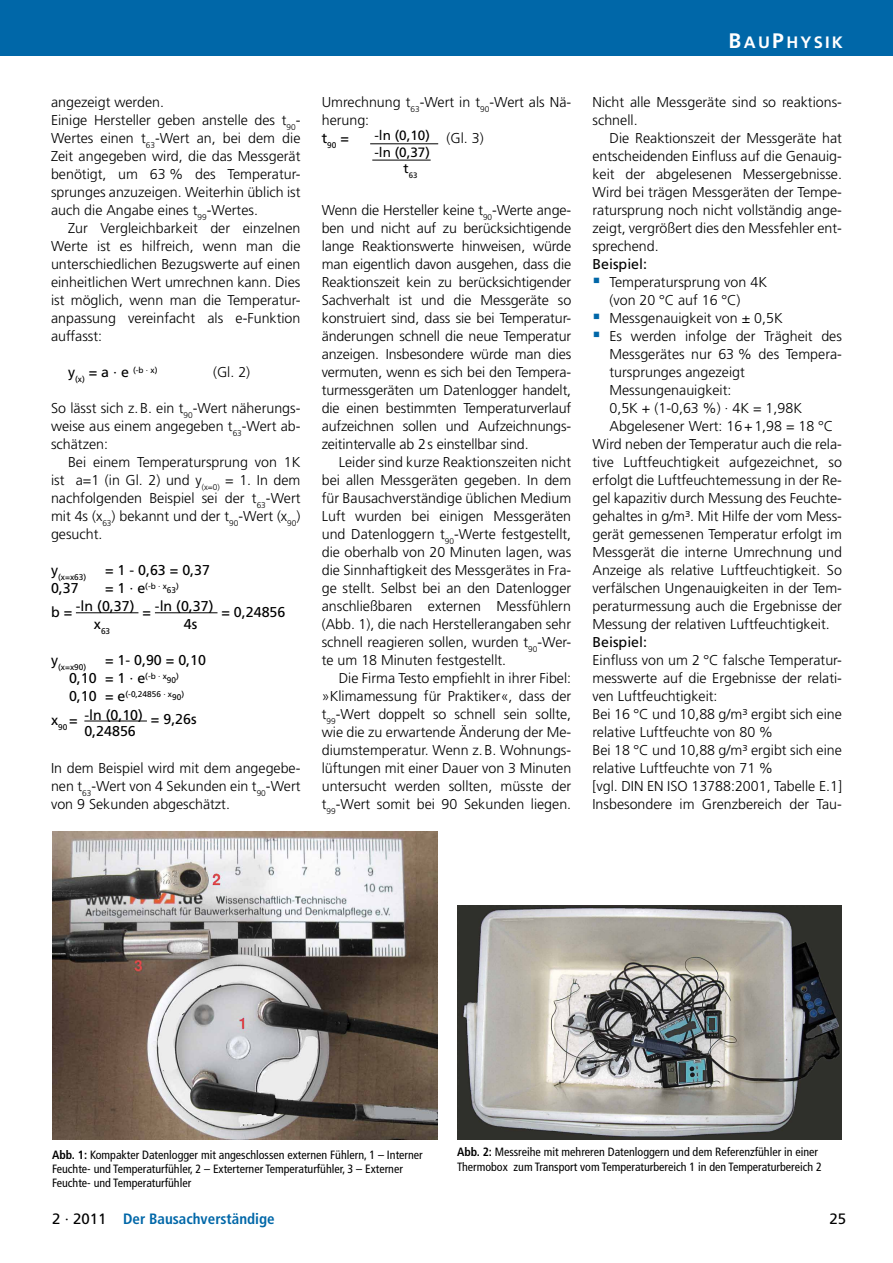
<style>
.page{position:relative;width:893px;height:1263px;background:#fff}
.page>*{position:absolute;margin:0;border:0;box-sizing:border-box;transform-origin:0 0}
.t1{font:700 16.5px "Frutiger LT Std";letter-spacing:.13em;color:#fff}
.t2{font:700 condensed 15px "Frutiger LT Std";color:#0067a8}
.t3{font:15px "Frutiger LT Std";color:#000}
._08_Absatz_o__Einzug{font:300 14.25px/18px "Frutiger LT Std";color:#000;text-align:justify}
._08_Absatz_m__Einzug{font:300 14.25px/18px "Frutiger LT Std";color:#000;text-align:justify}
._09_Aufzählung_mit_K{font:300 14.25px/18px "Frutiger LT Std";color:#000;text-align:justify}
._08_Absatz_o__Einzug-2{font:14.25px "Frutiger LT Std";color:#000}
._08_beitrag_copy{font:13.5px "Frutiger LT Std";color:#000}
._10_Bildtext_linksbü{font:condensed 12px/14.4px "Frutiger LT Std";color:#000}
._08_Absatz_o__Einzug-3{font:8.25px "Frutiger LT Std";color:#000}
._08_Absatz_m__Einzug-2{font:8.25px "Frutiger LT Std";color:#000}
._08_beitrag_copy-2{font:7.8px "Frutiger LT Std";color:#000}
.s1{font-size:14.25px}
.s2{font-size:21px}
.s3{font-weight:700}
.s4{font-weight:400;font-stretch:normal;color:#000}
</style>
<div class="page">
<div style="left:0;top:0;width:893px;height:55px;background:#0067a8"></div>
<img style="left:52px;top:831px;width:385px;height:309px">
<img style="left:457px;top:905px;width:385px;height:235px">
<hr style="left:76px;top:612px;width:62px;height:1px;background:#000">
<hr style="left:155px;top:612px;width:62px;height:1px;background:#000">
<hr style="left:84px;top:721px;width:63px;height:1px;background:#000">
<hr style="left:370px;top:143px;width:68px;height:1px;background:#000">
<hr style="left:372px;top:160px;width:59px;height:1px;background:#000">
<p class="_08_Absatz_o__Einzug" style="left:51px;top:94px;width:114px">angezeigt werden.</p>
<p class="_08_Absatz_o__Einzug" style="left:51px;top:112px;width:251px">Einige Hersteller geben anstelle des t<sub>90</sub>- Wertes einen t<sub>63</sub>-Wert an, bei dem die Zeit angegeben wird, die das Messgerät benötigt, um 63 % des Temperatur&shy;sprunges anzuzeigen. Weiterhin üblich ist auch die Angabe eines t<sub>99</sub>-Wertes.</p>
<p class="_08_Absatz_m__Einzug" style="left:51px;top:220px;width:251px;text-indent:17px">Zur Vergleichbarkeit der einzelnen Werte ist es hilfreich, wenn man die unterschiedlichen Bezugswerte auf einen einheitlichen Wert umrechnen kann. Dies ist möglich, wenn man die Temperatur&shy;anpassung vereinfacht als e-Funktion auffasst:</p>
<p class="_08_Absatz_m__Einzug-2" style="left:68px;top:365px;width:91px"><span class="s1">y</span>(x) <span class="s1">= a · e</span> (-b · x)</p>
<p class="_08_Absatz_m__Einzug" style="left:213px;top:364px;width:39px">(Gl. 2)</p>
<p class="_08_Absatz_o__Einzug" style="left:51px;top:400px;width:251px">So lässt sich z.B. ein t<sub>90</sub>-Wert näherungs&shy;weise aus einem angegeben t<sub>63</sub>-Wert ab&shy;schätzen:</p>
<p class="_08_Absatz_m__Einzug" style="left:51px;top:454px;width:251px;text-indent:17px">Bei einem Temperatursprung von 1K ist a=1 (in Gl. 2) und y<sub>(x=0)</sub> = 1. In dem nachfolgenden Beispiel sei der t<sub>63</sub>-Wert mit 4s (x<sub>63</sub>) bekannt und der t<sub>90</sub>-Wert (x<sub>90</sub>) gesucht.</p>
<p class="_08_Absatz_o__Einzug-3" style="left:51px;top:572px;width:37px"><sup>y</sup>(x=x63)</p>
<p class="_08_Absatz_o__Einzug-2" style="left:105px;top:562px;width:107px">= 1 - 0,63 = 0,37</p>
<p class="_08_Absatz_o__Einzug-2" style="left:51px;top:580px;width:29px">0,37</p>
<p class="_08_Absatz_o__Einzug-3" style="left:105px;top:581px;width:63px"><span class="s1">= 1 · e</span>(-b · x</p>
<p class="_08_Absatz_o__Einzug-3" style="left:167px;top:585px;width:11px">63</p>
<p class="_08_Absatz_o__Einzug-3" style="left:176px;top:581px;width:4px">)</p>
<p class="_08_Absatz_o__Einzug-2" style="left:76px;top:598px;width:211px">-ln (0,37) = -ln (0,37) = 0,24856</p>
<p class="_08_Absatz_o__Einzug-3" style="left:94px;top:626px;width:18px"><sup>x</sup>63</p>
<p class="_08_Absatz_o__Einzug-2" style="left:184px;top:616px;width:15px">4s</p>
<p class="_08_Absatz_o__Einzug-2" style="left:51px;top:604px;width:23px">b =</p>
<p class="_08_Absatz_o__Einzug-3" style="left:51px;top:662px;width:37px"><sup>y</sup>(x=x90)</p>
<p class="_08_Absatz_o__Einzug-2" style="left:105px;top:652px;width:103px">= 1- 0,90 = 0,10</p>
<p class="_08_Absatz_o__Einzug-2" style="left:69px;top:670px;width:99px">0,10 = 1 · e<sup>(-b</sup> <sup>·</sup> <sup>x</sup></p>
<p class="_08_Absatz_o__Einzug-3" style="left:167px;top:675px;width:11px">90</p>
<p class="_08_Absatz_o__Einzug-3" style="left:176px;top:671px;width:4px">)</p>
<p class="_08_Absatz_o__Einzug-3" style="left:69px;top:689px;width:117px"><span class="s1">0,10 = e</span>(-0,24856 · x90)</p>
<p class="_08_Absatz_o__Einzug-2" style="left:51px;top:712px;width:28px">x<sub>90</sub> =</p>
<p class="_08_Absatz_o__Einzug" style="left:51px;top:760px;width:251px">In dem Beispiel wird mit dem angegebe&shy;nen t<sub>63</sub>-Wert von 4 Sekunden ein t<sub>90</sub>-Wert von 9 Sekunden abgeschätzt.</p>
<p class="_08_Absatz_o__Einzug-2" style="left:84px;top:706px;width:114px">-ln (0,10) = 9,26s</p>
<p class="_08_Absatz_o__Einzug-2" style="left:84px;top:723px;width:53px">0,24856</p>
<p class="_08_Absatz_o__Einzug" style="left:322px;top:94px;width:251px">Umrechnung t<sub>63</sub>-Wert in t<sub>90</sub>-Wert als Nä&shy;herung:</p>
<p class="_08_Absatz_o__Einzug-2" style="left:322px;top:130px;width:29px">t<sub>90</sub> =</p>
<p class="_08_Absatz_o__Einzug" style="left:446px;top:130px;width:39px">(Gl. 3)</p>
<p class="_08_beitrag_copy" style="left:374px;top:128px;width:57px">-ln (0,10)</p>
<p class="_08_beitrag_copy" style="left:374px;top:144px;width:57px">-ln (0,37)</p>
<p class="_08_beitrag_copy-2" style="left:403px;top:171px;width:16px"><sup>t</sup>63</p>
<p class="_08_Absatz_o__Einzug" style="left:322px;top:202px;width:251px">Wenn die Hersteller keine t<sub>90</sub>-Werte ange&shy;ben und nicht auf zu berücksichtigende lange Reaktionswerte hinweisen, würde man eigentlich davon ausgehen, dass die Reaktionszeit kein zu berücksichtigender Sachverhalt ist und die Messgeräte so konstruiert sind, dass sie bei Temperatur&shy;änderungen schnell die neue Temperatur anzeigen. Insbesondere würde man dies vermuten, wenn es sich bei den Tempera&shy;turmessgeräten um Datenlogger handelt, die einen bestimmten Temperaturverlauf aufzeichnen sollen und Aufzeichnungs&shy;zeitintervalle ab 2s einstellbar sind.</p>
<p class="_08_Absatz_m__Einzug" style="left:322px;top:454px;width:251px;text-indent:17px">Leider sind kurze Reaktionszeiten nicht bei allen Messgeräten gegeben. In dem für Bausachverständige üblichen Medium Luft wurden bei einigen Messgeräten und Datenloggern t<sub>90</sub>-Werte festgestellt, die oberhalb von 20 Minuten lagen, was die Sinnhaftigkeit des Messgerätes in Fra&shy;ge stellt. Selbst bei an den Datenlogger anschließbaren externen Messfühlern (Abb. 1), die nach Herstellerangaben sehr schnell reagieren sollen, wurden t<sub>90</sub>-Wer&shy;te um 18 Minuten festgestellt.</p>
<p class="_08_Absatz_m__Einzug" style="left:322px;top:670px;width:251px;text-indent:17px">Die Firma Testo empfiehlt in ihrer Fibel: »Klimamessung für Praktiker«, dass der t<sub>99</sub>-Wert doppelt so schnell sein sollte, wie die zu erwartende Änderung der Me&shy;diumstemperatur. Wenn z.B. Wohnungs&shy;lüftungen mit einer Dauer von 3 Minuten untersucht werden sollten, müsste der t<sub>99</sub>-Wert somit bei 90 Sekunden liegen.</p>
<p class="t1" style="left:728px;top:33px;width:116px"><span class="s2">B</span>AU<span class="s2">P</span>HYSIK</p>
<p class="_08_Absatz_m__Einzug" style="left:592px;top:94px;width:251px">Nicht alle Messgeräte sind so reaktions&shy;schnell.</p>
<p class="_08_Absatz_m__Einzug" style="left:592px;top:130px;width:251px;text-indent:17px">Die Reaktionszeit der Messgeräte hat entscheidenden Einfluss auf die Genauig&shy;keit der abgelesenen Messergebnisse.<br>Wird bei trägen Messgeräten der Tempe&shy;ratursprung noch nicht vollständig ange&shy;zeigt, vergrößert dies den Messfehler ent&shy;sprechend.</p>
<p class="_08_Absatz_o__Einzug-2" style="left:592px;top:256px;width:56px">Beispiel:</p>
<p class="_09_Aufzählung_mit_K" style="left:609px;top:274px;width:159px">Temperatursprung von 4K</p>
<p class="_08_Absatz_m__Einzug" style="left:609px;top:292px;width:133px">(von 20 °C auf 16 °C)</p>
<p class="_09_Aufzählung_mit_K" style="left:609px;top:310px;width:175px">Messgenauigkeit von ± 0,5K</p>
<p class="_09_Aufzählung_mit_K" style="left:609px;top:328px;width:234px">Es werden infolge der Trägheit des Messgerätes nur 63 % des Tempera&shy;tursprunges angezeigt</p>
<p class="_08_Absatz_m__Einzug" style="left:609px;top:382px;width:123px">Messungenauigkeit:</p>
<p class="_08_Absatz_m__Einzug" style="left:609px;top:400px;width:194px">0,5K + (1-0,63 %) · 4K = 1,98K</p>
<p class="_08_Absatz_m__Einzug" style="left:609px;top:418px;width:225px">Abgelesener Wert: 16+1,98 = 18 °C</p>
<p class="_08_Absatz_o__Einzug" style="left:592px;top:436px;width:251px">Wird neben der Temperatur auch die rela&shy;tive Luftfeuchtigkeit aufgezeichnet, so erfolgt die Luftfeuchtemessung in der Re&shy;gel kapazitiv durch Messung des Feuchte&shy;gehaltes in g/m³. Mit Hilfe der vom Mess&shy;gerät gemessenen Temperatur erfolgt im Messgerät die interne Umrechnung und Anzeige als relative Luftfeuchtigkeit. So verfälschen Ungenauigkeiten in der Tem&shy;peraturmessung auch die Ergebnisse der Messung der relativen Luftfeuchtigkeit.</p>
<p class="_08_Absatz_o__Einzug-2" style="left:592px;top:634px;width:56px">Beispiel:</p>
<p class="_08_Absatz_o__Einzug" style="left:592px;top:652px;width:251px">Einfluss von um 2 °C falsche Temperatur&shy;messwerte auf die Ergebnisse der relati&shy;ven Luftfeuchtigkeit:</p>
<p class="_08_Absatz_o__Einzug" style="left:592px;top:706px;width:251px">Bei 16 °C und 10,88 g/m³ ergibt sich eine relative Luftfeuchte von 80 %</p>
<p class="_08_Absatz_o__Einzug" style="left:592px;top:742px;width:251px">Bei 18 °C und 10,88 g/m³ ergibt sich eine relative Luftfeuchte von 71 %</p>
<p class="_08_Absatz_o__Einzug" style="left:592px;top:778px;width:251px">[vgl. DIN EN ISO 13788:2001, Tabelle E.1]</p>
<p class="_08_Absatz_o__Einzug" style="left:592px;top:796px;width:251px">Insbesondere im Grenzbereich der Tau-</p>
<p class="_10_Bildtext_linksbü" style="left:52px;top:1147px;width:372px"><span class="s3">Abb. 1:</span> Kompakter Datenlogger mit angeschlossen externen Fühlern, 1 – Interner<br>Feuchte- und Temperaturfühler, 2 – Exterterner Temperaturfühler, 3 – Externer<br>Feuchte- und Temperaturfühler</p>
<p class="_10_Bildtext_linksbü" style="left:457px;top:1145px;width:366px"><span class="s3">Abb. 2:</span> Messreihe mit mehreren Datenloggern und dem Referenzfühler in einer<br>Thermobox zum Transport vom Temperaturbereich 1 in den Temperaturbereich 2</p>
<p class="t2" style="left:52px;top:1210px;width:224px"><span class="s4">2 · 2011</span> Der Bausachverständige</p>
<p class="t3" style="left:829px;top:1210px;width:18px">25</p>
</div>
